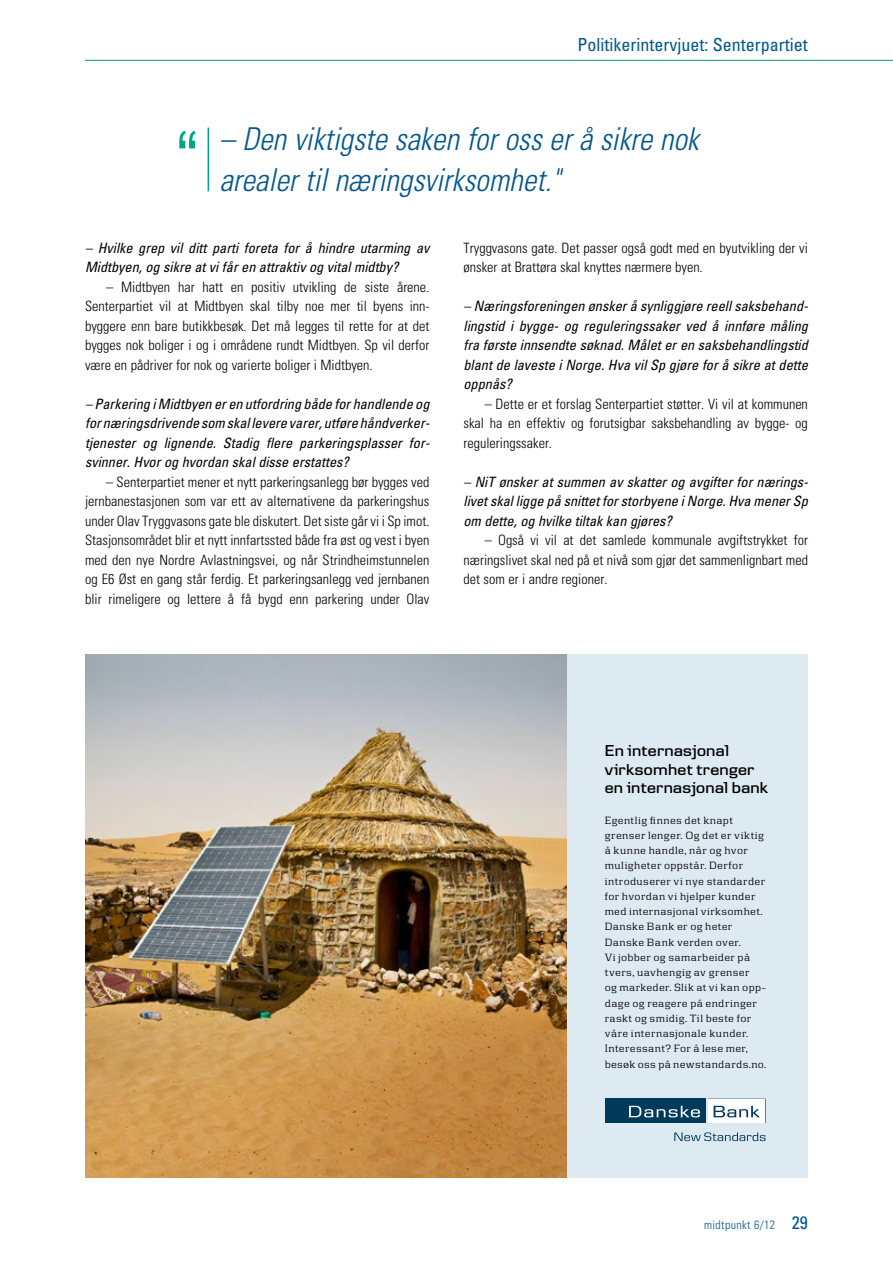
<style>
.page{position:relative;width:893px;height:1263px;background:#fff}
.page>*{position:absolute;margin:0;border:0;box-sizing:border-box;transform-origin:0 0}
.t1{font:italic 300 condensed 31.5px/40.5px "Univers LT Std";color:#00568d}
.t2{font:condensed 18px "Univers LT Std";color:#00568d}
.t3{font:600 16.5px/18.3px "Danske Headline";letter-spacing:.015em;color:#000}
.t4{font:300 condensed 14.25px/19.5px "Univers LT Std";color:#000;text-align:justify}
.t5{font:italic condensed 14.25px/19.5px "Univers LT Std";color:#000;text-align:justify}
.t6{font:300 condensed 12px "Univers LT Std";letter-spacing:.03em;color:#00568d}
.t7{font:10.95px/15.3px "Danske Serif";letter-spacing:.035em;color:#000}
.s1{font-weight:400;font-size:18px}
</style>
<div class="page">
<img style="left:85px;top:654px;width:482px;height:524px">
<div style="left:567px;top:654px;width:241px;height:524px;background:#deeaf1"></div>
<div style="left:605px;top:1099px;width:100px;height:24px;background:#003a5b"></div>
<svg style="left:629px;top:1106px;width:71px;height:11px"></svg>
<svg style="left:708px;top:1099px;width:58px;height:24px"></svg>
<svg style="left:674px;top:1132px;width:92px;height:9px"></svg>
<svg style="left:179px;top:131px;width:17px;height:17px"></svg>
<hr style="left:208px;top:128px;width:1px;height:63px;background:#00a587">
<hr style="left:85px;top:60px;width:807px;height:1px;background:#00a177">
<p class="t2" style="left:578px;top:33px;width:232px">Politikerintervjuet: Senterpartiet</p>
<h1 class="t1" style="left:219px;top:119px;width:481px">– Den viktigste saken for oss er å sikre nok arealer til næringsvirksomhet."</h1>
<p class="t5" style="left:85px;top:238px;width:346px">– Hvilke grep vil ditt parti foreta for å hindre utarming av<br>Midtbyen, og sikre at vi får en attraktiv og vital midtby?</p>
<p class="t4" style="left:85px;top:277px;width:346px;text-indent:21px">– Midtbyen har hatt en positiv utvikling de siste årene.<br>Senterpartiet vil at Midtbyen skal tilby noe mer til byens inn&shy;byggere enn bare butikkbesøk. Det må legges til rette for at det bygges nok boliger i og i områdene rundt Midtbyen. Sp vil derfor være en pådriver for nok og varierte boliger i Midtbyen.</p>
<p class="t5" style="left:85px;top:394px;width:346px">– Parkering i Midtbyen er en utfordring både for handlende og for næringsdrivende som skal levere varer, utføre håndverker&shy;tjenester og lignende. Stadig flere parkeringsplasser for&shy;svinner. Hvor og hvordan skal disse erstattes?</p>
<p class="t4" style="left:85px;top:472px;width:346px;text-indent:21px">– Senterpartiet mener et nytt parkeringsanlegg bør bygges ved jernbanestasjonen som var ett av alternativene da parkeringshus under Olav Tryggvasons gate ble diskutert. Det siste går vi i Sp imot.<br>Stasjonsområdet blir et nytt innfartssted både fra øst og vest i byen med den nye Nordre Avlastningsvei, og når Strindheimstunnelen og E6 Øst en gang står ferdig. Et parkeringsanlegg ved jernbanen blir rimeligere og lettere å få bygd enn parkering under Olav</p>
<p class="t4" style="left:463px;top:238px;width:346px">Tryggvasons gate. Det passer også godt med en byutvikling der vi ønsker at Brattøra skal knyttes nærmere byen.</p>
<p class="t5" style="left:463px;top:296px;width:346px">– Næringsforeningen ønsker å synliggjøre reell saksbehand&shy;lingstid i bygge- og reguleringssaker ved å innføre måling fra første innsendte søknad. Målet er en saksbehandlingstid blant de laveste i Norge. Hva vil Sp gjøre for å sikre at dette oppnås?</p>
<p class="t4" style="left:463px;top:394px;width:346px;text-indent:21px">– Dette er et forslag Senterpartiet støtter. Vi vil at kommunen skal ha en effektiv og forutsigbar saksbehandling av bygge- og reguleringssaker.</p>
<p class="t5" style="left:463px;top:472px;width:346px">– NiT ønsker at summen av skatter og avgifter for nærings&shy;livet skal ligge på snittet for storbyene i Norge. Hva mener Sp om dette, og hvilke tiltak kan gjøres?</p>
<p class="t4" style="left:463px;top:530px;width:346px;text-indent:21px">– Også vi vil at det samlede kommunale avgiftstrykket for næringslivet skal ned på et nivå som gjør det sammenlignbart med det som er i andre regioner.</p>
<p class="t3" style="left:605px;top:741px;width:165px">En internasjonal virksomhet trenger en internasjonal bank</p>
<p class="t7" style="left:605px;top:812px;width:163px">Egentlig finnes det knapt grenser lenger. Og det er viktig å kunne handle, når og hvor muligheter oppstår. Derfor introduserer vi nye standarder for hvordan vi hjelper kunder med internasjonal virksomhet.<br>Danske Bank er og heter<br>Danske Bank verden over.<br>Vi jobber og samarbeider på tvers, uavhengig av grenser<br>og markeder. Slik at vi kan opp&shy;dage og reagere på endringer raskt og smidig. Til beste for våre internasjonale kunder.<br>Interessant? For å lese mer, besøk oss på newstandards.no.</p>
<p class="t6" style="left:704px;top:1218px;width:105px">midtpunkt 6/12 <span class="s1">29</span></p>
</div>
